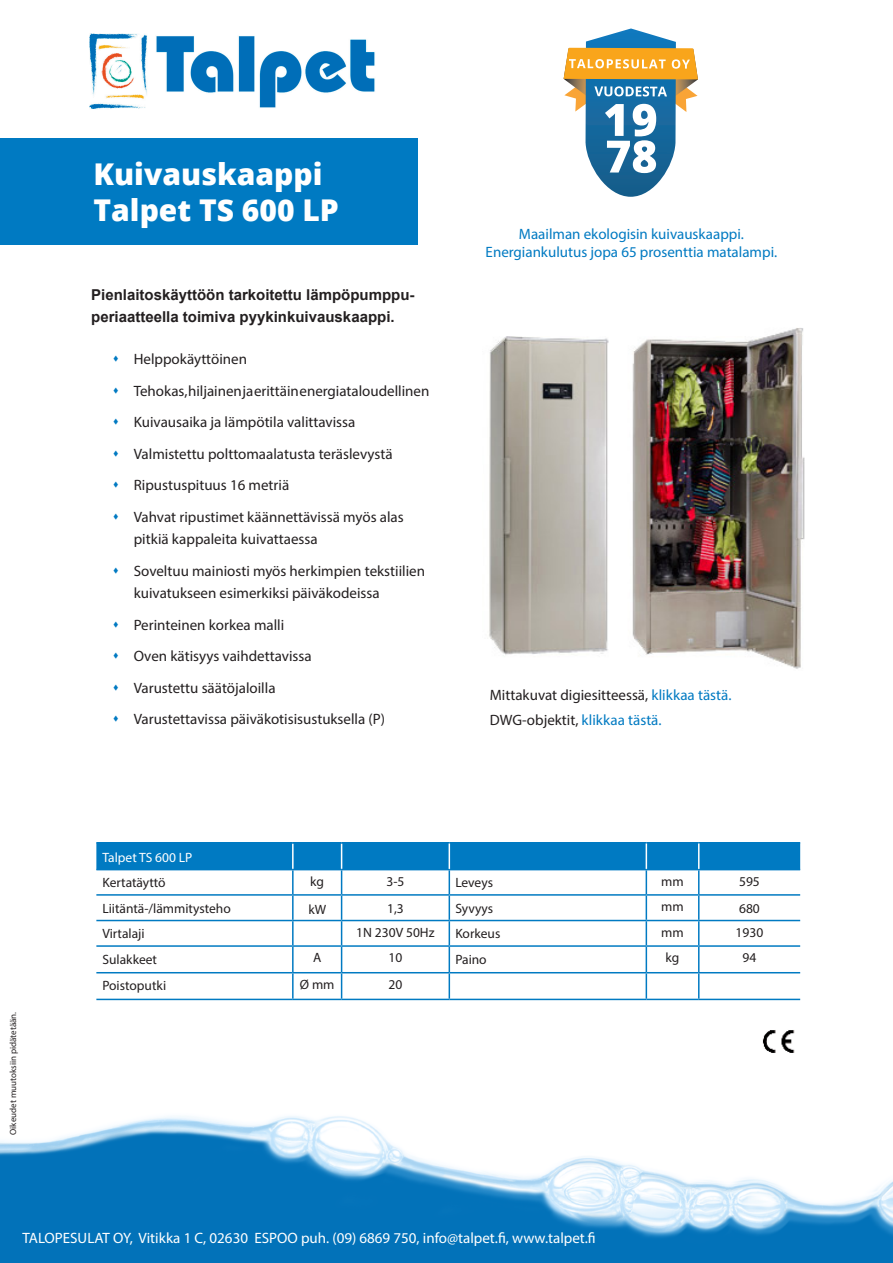
<style>
.page{position:relative;width:893px;height:1263px;background:#fff}
.page>*{position:absolute;margin:0;border:0;box-sizing:border-box;transform-origin:0 0}
.t1{font:800 30px "Open Sans";color:#fff}
.t2{font:15px/22.5px "Myriad Pro";color:#231f20}
.t3{font:700 15px "Arial";color:#231f20}
.t4{font:15px "Myriad Pro";color:#fff}
.t5{font:15px "Myriad Pro";color:#007ac2}
.t6{font:13.5px "Myriad Pro";color:#231f20}
.t7{font:13.5px "Myriad Pro";color:#fff}
.t8{font:9px "Myriad Pro";color:#231f20}
.s1{color:#007ac2}
</style>
<div class="page">
<img style="left:0;top:1116px;width:893px;height:147px">
<img style="left:89px;top:34px;width:286px;height:75px">
<svg style="left:564px;top:28px;width:134px;height:169px"></svg>
<img style="left:489px;top:328px;width:316px;height:341px">
<hr style="left:96px;top:999px;width:197px;height:1px;background:#007ac2">
<hr style="left:342px;top:999px;width:107px;height:1px;background:#007ac2">
<hr style="left:449px;top:999px;width:197px;height:1px;background:#007ac2">
<hr style="left:646px;top:999px;width:53px;height:1px;background:#007ac2">
<hr style="left:699px;top:999px;width:101px;height:1px;background:#007ac2">
<hr style="left:293px;top:999px;width:49px;height:1px;background:#007ac2">
<hr style="left:96px;top:842px;width:197px;height:1px;background:#007ac2">
<hr style="left:293px;top:842px;width:49px;height:1px;background:#007ac2">
<hr style="left:342px;top:842px;width:107px;height:1px;background:#007ac2">
<hr style="left:449px;top:842px;width:197px;height:1px;background:#007ac2">
<hr style="left:646px;top:842px;width:53px;height:1px;background:#007ac2">
<hr style="left:699px;top:842px;width:101px;height:1px;background:#007ac2">
<svg style="left:96px;top:843px;width:704px;height:156px"></svg>
<img style="left:762px;top:1030px;width:33px;height:23px">
<div style="left:0;top:138px;width:417px;height:107px;background:#007ac2"></div>
<p class="t1" style="left:94px;top:152px;width:231px">Kuivauskaappi</p>
<p class="t1" style="left:94px;top:188px;width:247px">Talpet TS 600 LP</p>
<p class="t3" style="left:91px;top:284px;width:325px">Pienlaitoskäyttöön tarkoitettu lämpöpumppu-</p>
<p class="t3" style="left:91px;top:307px;width:305px">periaatteella toimiva pyykinkuivauskaappi.</p>
<p class="t2" style="left:134px;top:348px;width:115px">Helppokäyttöinen</p>
<p class="t2" style="left:134px;top:379px;width:297px">Tehokas, hiljainen ja erittäin energiataloudellinen</p>
<p class="t2" style="left:134px;top:411px;width:223px">Kuivausaika ja lämpötila valittavissa</p>
<p class="t2" style="left:134px;top:442px;width:260px">Valmistettu polttomaalatusta teräslevystä</p>
<p class="t2" style="left:134px;top:474px;width:157px">Ripustuspituus 16 metriä</p>
<p class="t2" style="left:134px;top:505px;width:272px">Vahvat ripustimet käännettävissä myös alas pitkiä kappaleita kuivattaessa</p>
<p class="t2" style="left:134px;top:559px;width:293px">Soveltuu mainiosti myös herkimpien tekstiilien kuivatukseen esimerkiksi päiväkodeissa</p>
<p class="t2" style="left:134px;top:613px;width:152px">Perinteinen korkea malli</p>
<p class="t2" style="left:134px;top:645px;width:179px">Oven kätisyys vaihdettavissa</p>
<p class="t2" style="left:134px;top:676px;width:143px">Varustettu säätöjaloilla</p>
<p class="t2" style="left:134px;top:708px;width:253px">Varustettavissa päiväkotisisustuksella (P)</p>
<p class="t5" style="left:519px;top:225px;width:227px">Maailman ekologisin kuivauskaappi.</p>
<p class="t5" style="left:486px;top:243px;width:293px">Energiankulutus jopa 65 prosenttia matalampi.</p>
<p class="t2" style="left:490px;top:683px;width:243px">Mittakuvat digiesitteessä, <span class="s1">klikkaa tästä.</span></p>
<p class="t2" style="left:490px;top:708px;width:173px">DWG-objektit, <span class="s1">klikkaa tästä.</span></p>
<p class="t8" style="left:8px;top:1135px;width:125px;rotate:-90deg">Oikeudet muutoksiin pidätetään.</p>
<p class="t7" style="left:102px;top:849px;width:92px">Talpet TS 600 LP</p>
<p class="t6" style="left:102px;top:874px;width:65px">Kertatäyttö</p>
<p class="t6" style="left:310px;top:873px;width:15px">kg</p>
<p class="t6" style="left:386px;top:873px;width:19px">3-5</p>
<p class="t6" style="left:455px;top:874px;width:39px">Leveys</p>
<p class="t6" style="left:661px;top:873px;width:24px">mm</p>
<p class="t6" style="left:739px;top:873px;width:22px">595</p>
<p class="t6" style="left:102px;top:900px;width:130px">Liitäntä-/lämmitysteho</p>
<p class="t6" style="left:308px;top:901px;width:19px">kW</p>
<p class="t6" style="left:387px;top:900px;width:18px">1,3</p>
<p class="t6" style="left:455px;top:900px;width:39px">Syvyys</p>
<p class="t6" style="left:661px;top:898px;width:24px">mm</p>
<p class="t6" style="left:739px;top:900px;width:22px">680</p>
<p class="t6" style="left:102px;top:925px;width:44px">Virtalaji</p>
<p class="t6" style="left:356px;top:924px;width:80px">1N 230V 50Hz</p>
<p class="t6" style="left:455px;top:925px;width:47px">Korkeus</p>
<p class="t6" style="left:661px;top:924px;width:24px">mm</p>
<p class="t6" style="left:736px;top:924px;width:29px">1930</p>
<p class="t6" style="left:102px;top:951px;width:56px">Sulakkeet</p>
<p class="t6" style="left:313px;top:949px;width:10px">A</p>
<p class="t6" style="left:389px;top:949px;width:15px">10</p>
<p class="t6" style="left:455px;top:951px;width:33px">Paino</p>
<p class="t6" style="left:666px;top:949px;width:15px">kg</p>
<p class="t6" style="left:743px;top:949px;width:15px">94</p>
<p class="t6" style="left:102px;top:977px;width:65px">Poistoputki</p>
<p class="t6" style="left:300px;top:976px;width:36px">Ø mm</p>
<p class="t6" style="left:389px;top:976px;width:15px">20</p>
<p class="t4" style="left:23px;top:1229px;width:575px">TALOPESULAT OY, Vitikka 1 C, 02630 ESPOO puh. (09) 6869 750, info@talpet.fi, www.talpet.fi</p>
</div>
